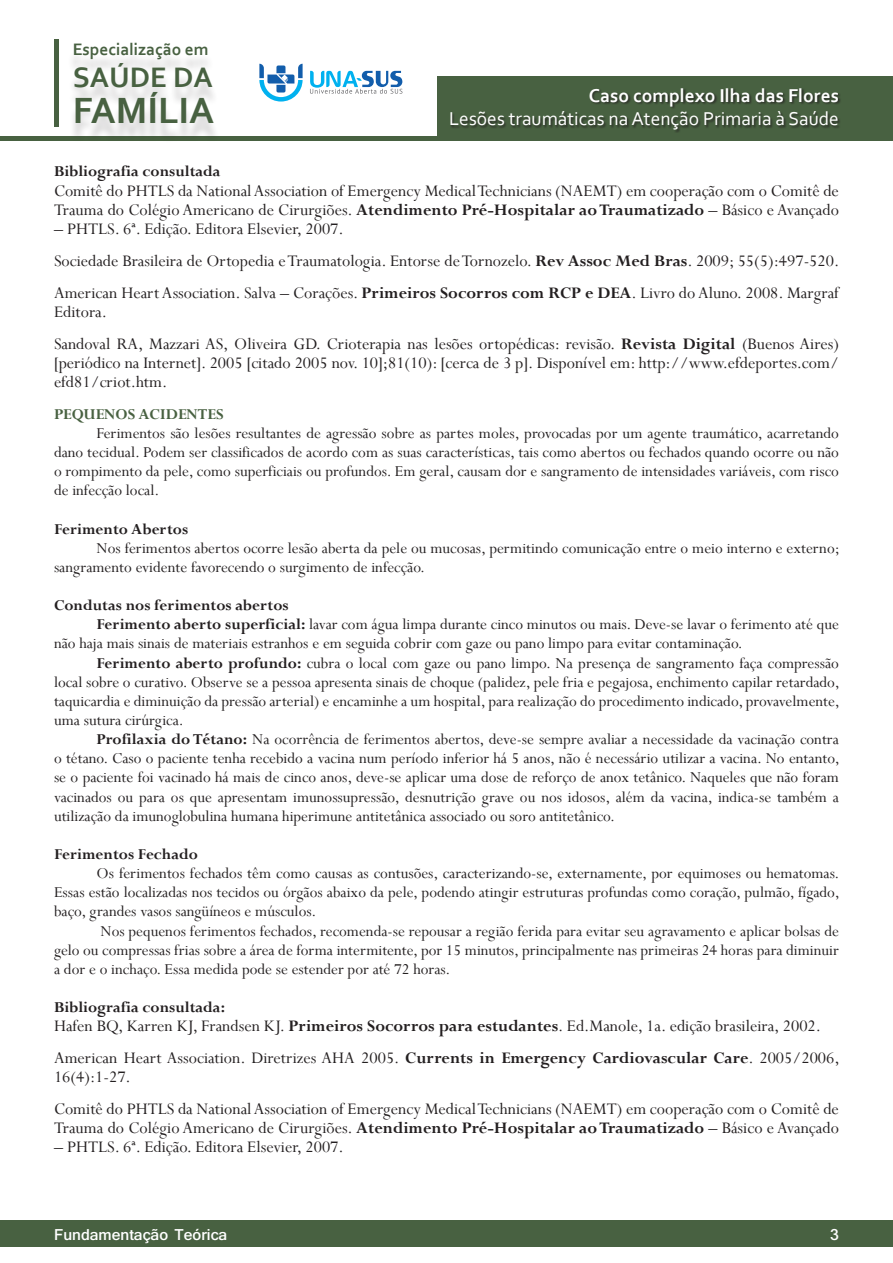
<style>
.page{position:relative;width:893px;height:1263px;background:#fff}
.page>*{position:absolute;margin:0;border:0;box-sizing:border-box;transform-origin:0 0}
.t1{font:700 38.25px "Corbel";color:#486141}
.t2{font:700 29.55px "Corbel";color:#486141}
.t3{font:19.5px "Corbel";color:#fff}
.t4{font:700 19.5px "Corbel";color:#fff}
.Referencia_Bibliogra{font:18px/19.2px "Perpetua";color:#231f20}
.t5{font:700 17.4px "Corbel";color:#486141}
.Paragrafo_basico{font:16.8px/19.2px "Perpetua";color:#231f20;text-align:justify}
.Sub-Paragrafo_bold{font:700 16.8px "Perpetua";color:#231f20}
.Paragrafo_bold{font:700 16.8px "Perpetua";color:#486141}
.t6{font:700 16.5px "Shruti";color:#fff}
.s1{font-weight:700}
</style>
<div class="page">
<hr style="left:0;top:136px;width:893px;height:4px;background:#486141">
<div style="left:438px;top:77px;width:455px;height:63px;background:#486141"></div>
<div style="left:0;top:1220px;width:893px;height:27px;background:#486141"></div>
<div style="left:450px;top:88px;width:391px;height:45px;background:#231f20;opacity:.75"></div>
<div style="left:54px;top:39px;width:5px;height:87px;background:#486141"></div>
<div style="left:67px;top:49px;width:153px;height:94px;background:#231f20;opacity:.2"></div>
<svg style="left:259px;top:64px;width:44px;height:38px"></svg>
<svg style="left:310px;top:71px;width:92px;height:23px"></svg>
<p class="t5" style="left:73px;top:38px;width:137px">Especialização em</p>
<h2 class="t2" style="left:73px;top:58px;width:142px">SAÚDE DA</h2>
<h1 class="t1" style="left:73px;top:87px;width:143px">FAMÍLIA</h1>
<p class="t4" style="left:589px;top:84px;width:252px">Caso complexo Ilha das Flores</p>
<p class="t3" style="left:449px;top:107px;width:391px">Lesões traumáticas na Atenção Primaria à Saúde</p>
<p class="Sub-Paragrafo_bold" style="left:54px;top:161px;width:168px">Bibliografia consultada</p>
<p class="Referencia_Bibliogra" style="left:54px;top:180px;width:786px">Comitê do PHTLS da National Association of Emergency Medical Technicians (NAEMT) em cooperação com o Comitê de<br>Trauma do Colégio Americano de Cirurgiões. <span class="s1">Atendimento Pré-Hospitalar ao Traumatizado</span> – Básico e Avançado</p>
<p class="Referencia_Bibliogra" style="left:54px;top:219px;width:291px">– PHTLS. 6ª. Edição. Editora Elsevier, 2007.</p>
<p class="Referencia_Bibliogra" style="left:54px;top:251px;width:787px">Sociedade Brasileira de Ortopedia e Traumatologia. Entorse de Tornozelo. <span class="s1">Rev Assoc Med Bras</span>. 2009; 55(5):497-520.</p>
<p class="Referencia_Bibliogra" style="left:54px;top:282px;width:786px">American Heart Association. Salva – Corações. <span class="s1">Primeiros Socorros com RCP e DEA</span>. Livro do Aluno. 2008. Margraf<br>Editora.</p>
<p class="Referencia_Bibliogra" style="left:54px;top:334px;width:786px;text-align:justify">Sandoval RA, Mazzari AS, Oliveira GD. Crioterapia nas lesões ortopédicas: revisão. <span class="s1">Revista Digital</span> (Buenos Aires) [periódico na Internet]. 2005 [citado 2005 nov. 10];81(10): [cerca de 3 p]. Disponível em: http://www.efdeportes.com/ efd81/criot.htm.</p>
<p class="Paragrafo_bold" style="left:54px;top:403px;width:171px">PEQUENOS ACIDENTES</p>
<p class="Paragrafo_basico" style="left:54px;top:423px;width:786px;text-indent:43px">Ferimentos são lesões resultantes de agressão sobre as partes moles, provocadas por um agente traumático, acarretando dano tecidual. Podem ser classificados de acordo com as suas características, tais como abertos ou fechados quando ocorre ou não o rompimento da pele, como superficiais ou profundos. Em geral, causam dor e sangramento de intensidades variáveis, com risco de infecção local.</p>
<p class="Sub-Paragrafo_bold" style="left:54px;top:518px;width:136px">Ferimento Abertos</p>
<p class="Paragrafo_basico" style="left:54px;top:538px;width:787px;text-indent:43px">Nos ferimentos abertos ocorre lesão aberta da pele ou mucosas, permitindo comunicação entre o meio interno e externo; sangramento evidente favorecendo o surgimento de infecção.</p>
<p class="Sub-Paragrafo_bold" style="left:54px;top:595px;width:236px">Condutas nos ferimentos abertos</p>
<p class="Paragrafo_basico" style="left:54px;top:615px;width:786px;text-indent:43px"><span class="s1">Ferimento aberto superficial:</span> lavar com água limpa durante cinco minutos ou mais. Deve-se lavar o ferimento até que não haja mais sinais de materiais estranhos e em seguida cobrir com gaze ou pano limpo para evitar contaminação.</p>
<p class="Paragrafo_basico" style="left:54px;top:653px;width:787px;text-indent:43px"><span class="s1">Ferimento aberto profundo:</span> cubra o local com gaze ou pano limpo. Na presença de sangramento faça compressão local sobre o curativo. Observe se a pessoa apresenta sinais de choque (palidez, pele fria e pegajosa, enchimento capilar retardado, taquicardia e diminuição da pressão arterial) e encaminhe a um hospital, para realização do procedimento indicado, provavelmente, uma sutura cirúrgica.</p>
<p class="Paragrafo_basico" style="left:54px;top:729px;width:787px;text-indent:43px"><span class="s1">Profilaxia do Tétano:</span> Na ocorrência de ferimentos abertos, deve-se sempre avaliar a necessidade da vacinação contra o tétano. Caso o paciente tenha recebido a vacina num período inferior há 5 anos, não é necessário utilizar a vacina. No entanto, se o paciente foi vacinado há mais de cinco anos, deve-se aplicar uma dose de reforço de anox tetânico. Naqueles que não foram vacinados ou para os que apresentam imunossupressão, desnutrição grave ou nos idosos, além da vacina, indica-se também a utilização da imunoglobulina humana hiperimune antitetânica associado ou soro antitetânico.</p>
<p class="Sub-Paragrafo_bold" style="left:54px;top:843px;width:145px">Ferimentos Fechado</p>
<p class="Paragrafo_basico" style="left:54px;top:863px;width:787px;text-indent:43px">Os ferimentos fechados têm como causas as contusões, caracterizando-se, externamente, por equimoses ou hematomas.<br>Essas estão localizadas nos tecidos ou órgãos abaixo da pele, podendo atingir estruturas profundas como coração, pulmão, fígado, baço, grandes vasos sangüíneos e músculos.</p>
<p class="Paragrafo_basico" style="left:54px;top:921px;width:786px;text-indent:46px">Nos pequenos ferimentos fechados, recomenda-se repousar a região ferida para evitar seu agravamento e aplicar bolsas de gelo ou compressas frias sobre a área de forma intermitente, por 15 minutos, principalmente nas primeiras 24 horas para diminuir a dor e o inchaço. Essa medida pode se estender por até 72 horas.</p>
<p class="Sub-Paragrafo_bold" style="left:54px;top:997px;width:173px">Bibliografia consultada:</p>
<p class="Referencia_Bibliogra" style="left:54px;top:1016px;width:769px">Hafen BQ, Karren KJ, Frandsen KJ. <span class="s1">Primeiros Socorros para estudantes</span>. Ed.Manole, 1a. edição brasileira, 2002.</p>
<p class="Referencia_Bibliogra" style="left:54px;top:1048px;width:787px">American Heart Association. Diretrizes AHA 2005. <span class="s1">Currents in Emergency Cardiovascular Care</span>. 2005/2006,<br>16(4):1-27.</p>
<p class="Referencia_Bibliogra" style="left:54px;top:1099px;width:786px">Comitê do PHTLS da National Association of Emergency Medical Technicians (NAEMT) em cooperação com o Comitê de<br>Trauma do Colégio Americano de Cirurgiões. <span class="s1">Atendimento Pré-Hospitalar ao Traumatizado</span> – Básico e Avançado</p>
<p class="Referencia_Bibliogra" style="left:54px;top:1137px;width:291px">– PHTLS. 6ª. Edição. Editora Elsevier, 2007.</p>
<p class="t6" style="left:54px;top:1225px;width:175px">Fundamentação Teórica</p>
<p class="t6" style="left:830px;top:1225px;width:10px">3</p>
</div>
